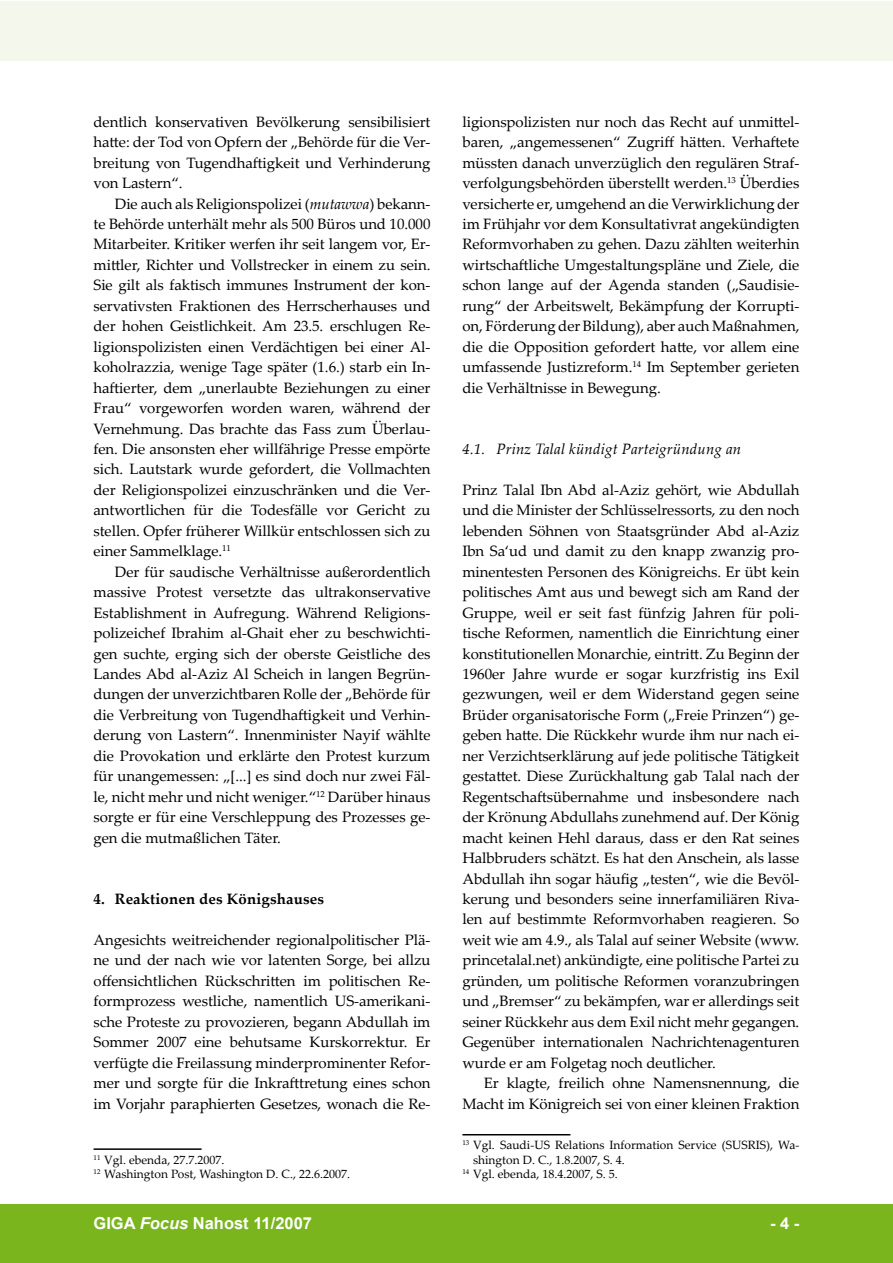
<style>
.page{position:relative;width:893px;height:1263px;background:#fff}
.page>*{position:absolute;margin:0;border:0;box-sizing:border-box;transform-origin:0 0}
.t1{font:700 16.5px "Arial";color:#fff}
.t2{font:15px/20.4px "Palatino Linotype";letter-spacing:-.005em;color:#000;text-align:justify}
.t3{font:italic 15px "Palatino Linotype";letter-spacing:.01em;color:#000}
.t4{font:700 15px "Palatino Linotype";letter-spacing:.01em;color:#000}
.t5{font:12px/14.4px "Palatino Linotype";color:#000}
.s1{font-style:italic}
</style>
<div class="page">
<div style="left:0;top:1204px;width:893px;height:59px;background:#7ab51d"></div>
<div style="left:0;top:1px;width:893px;height:59px;background:#f4f8ec"></div>
<hr style="left:94px;top:1148px;width:108px;height:2px;background:#000">
<hr style="left:462px;top:1134px;width:108px;height:1px;background:#000">
<p class="t2" style="left:94px;top:111px;width:338px">dentlich konservativen Bevölkerung sensibilisiert hatte: der Tod von Opfern der „Behörde für die Ver&shy;breitung von Tugendhaftigkeit und Verhinderung von Lastern“.</p>
<p class="t2" style="left:94px;top:193px;width:339px;text-indent:21px">Die auch als Religionspolizei (<span class="s1">mutawwa</span>) bekann&shy;te Behörde unterhält mehr als 500 Büros und 10.000<br>Mitarbeiter. Kritiker werfen ihr seit langem vor, Er&shy;mittler, Richter und Vollstrecker in einem zu sein.<br>Sie gilt als faktisch immunes Instrument der kon&shy;servativsten Fraktionen des Herrscherhauses und der hohen Geistlichkeit. Am 23.5. erschlugen Re&shy;ligionspolizisten einen Verdächtigen bei einer Al&shy;koholrazzia, wenige Tage später (1.6.) starb ein In&shy;haftierter, dem „unerlaubte Beziehungen zu einer Frau“ vorgeworfen worden waren, während der Vernehmung. Das brachte das Fass zum Überlau&shy;fen. Die ansonsten eher willfährige Presse empörte sich. Lautstark wurde gefordert, die Vollmachten der Religionspolizei einzuschränken und die Ver&shy;antwortlichen für die Todesfälle vor Gericht zu stellen. Opfer früherer Willkür entschlossen sich zu einer Sammelklage.<sup>11</sup></p>
<p class="t2" style="left:94px;top:561px;width:338px;text-indent:21px">Der für saudische Verhältnisse außerordentlich massive Protest versetzte das ultrakonservative Establishment in Aufregung. Während Religions&shy;polizeichef Ibrahim al-Ghait eher zu beschwichti&shy;gen suchte, erging sich der oberste Geistliche des Landes Abd al-Aziz Al Scheich in langen Begrün&shy;dungen der unverzichtbaren Rolle der „Behörde für die Verbreitung von Tugendhaftigkeit und Verhin&shy;derung von Lastern“. Innenminister Nayif wählte die Provokation und erklärte den Protest kurzum für unangemessen: „[...] es sind doch nur zwei Fäl&shy;le, nicht mehr und nicht weniger.“<sup>12</sup> Darüber hinaus sorgte er für eine Verschleppung des Prozesses ge&shy;gen die mutmaßlichen Täter.</p>
<p class="t4" style="left:94px;top:888px;width:232px">4. Reaktionen des Königshauses</p>
<p class="t2" style="left:94px;top:929px;width:339px">Angesichts weitreichender regionalpolitischer Plä&shy;ne und der nach wie vor latenten Sorge, bei allzu offensichtlichen Rückschritten im politischen Re&shy;formprozess westliche, namentlich US-amerikani&shy;sche Proteste zu provozieren, begann Abdullah im Sommer 2007 eine behutsame Kurskorrektur. Er verfügte die Freilassung minderprominenter Refor&shy;mer und sorgte für die Inkrafttretung eines schon im Vorjahr paraphierten Gesetzes, wonach die Re-</p>
<p class="t5" style="left:94px;top:1152px;width:258px"><sup>11</sup> Vgl. ebenda, 27.7.2007.<br><sup>12</sup> Washington Post, Washington D. C., 22.6.2007.</p>
<p class="t2" style="left:462px;top:111px;width:338px">ligionspolizisten nur noch das Recht auf unmittel&shy;baren, „angemessenen“ Zugriff hätten. Verhaftete müssten danach unverzüglich den regulären Straf&shy;verfolgungsbehörden überstellt werden.<sup>13</sup> Überdies versicherte er, umgehend an die Verwirklichung der im Frühjahr vor dem Konsultativrat angekündigten Reformvorhaben zu gehen. Dazu zählten weiterhin wirtschaftliche Umgestaltungspläne und Ziele, die schon lange auf der Agenda standen („Saudisie&shy;rung“ der Arbeitswelt, Bekämpfung der Korrupti&shy;on, Förderung der Bildung), aber auch Maßnahmen, die die Opposition gefordert hatte, vor allem eine umfassende Justizreform.<sup>14</sup> Im September gerieten die Verhältnisse in Bewegung.</p>
<p class="t3" style="left:462px;top:438px;width:280px">4.1. Prinz Talal kündigt Parteigründung an</p>
<p class="t2" style="left:462px;top:479px;width:339px">Prinz Talal Ibn Abd al-Aziz gehört, wie Abdullah und die Minister der Schlüsselressorts, zu den noch lebenden Söhnen von Staatsgründer Abd al-Aziz Ibn Sa‘ud und damit zu den knapp zwanzig pro&shy;minentesten Personen des Königreichs. Er übt kein politisches Amt aus und bewegt sich am Rand der Gruppe, weil er seit fast fünfzig Jahren für poli&shy;tische Reformen, namentlich die Einrichtung einer konstitutionellen Monarchie, eintritt. Zu Beginn der 1960er Jahre wurde er sogar kurzfristig ins Exil gezwungen, weil er dem Widerstand gegen seine Brüder organisatorische Form („Freie Prinzen“) ge&shy;geben hatte. Die Rückkehr wurde ihm nur nach ei&shy;ner Verzichtserklärung auf jede politische Tätigkeit gestattet. Diese Zurückhaltung gab Talal nach der Regentschaftsübernahme und insbesondere nach der Krönung Abdullahs zunehmend auf. Der König macht keinen Hehl daraus, dass er den Rat seines Halbbruders schätzt. Es hat den Anschein, als lasse Abdullah ihn sogar häufig „testen“, wie die Bevöl&shy;kerung und besonders seine innerfamiliären Riva&shy;len auf bestimmte Reformvorhaben reagieren. So weit wie am 4.9., als Talal auf seiner Website (www. princetalal.net) ankündigte, eine politische Partei zu gründen, um politische Reformen voranzubringen und „Bremser“ zu bekämpfen, war er allerdings seit seiner Rückkehr aus dem Exil nicht mehr gegangen.<br>Gegenüber internationalen Nachrichtenagenturen wurde er am Folgetag noch deutlicher.</p>
<p class="t2" style="left:462px;top:1072px;width:338px;text-align:right">Er klagte, freilich ohne Namensnennung, die<br>Macht im Königreich sei von einer kleinen Fraktion</p>
<p class="t5" style="left:462px;top:1137px;width:338px"><sup>13</sup> Vgl. Saudi-US Relations Information Service (SUSRIS), Wa-</p>
<p class="t5" style="left:473px;top:1152px;width:153px">shington D. C., 1.8.2007, S. 4.</p>
<p class="t5" style="left:462px;top:1166px;width:157px"><sup>14</sup> Vgl. ebenda, 18.4.2007, S. 5.</p>
<p class="t1" style="left:94px;top:1212px;width:220px">GIGA <span class="s1">Focus</span> Nahost 11/2007</p>
<p class="t1" style="left:770px;top:1212px;width:31px">- -</p>
</div>
